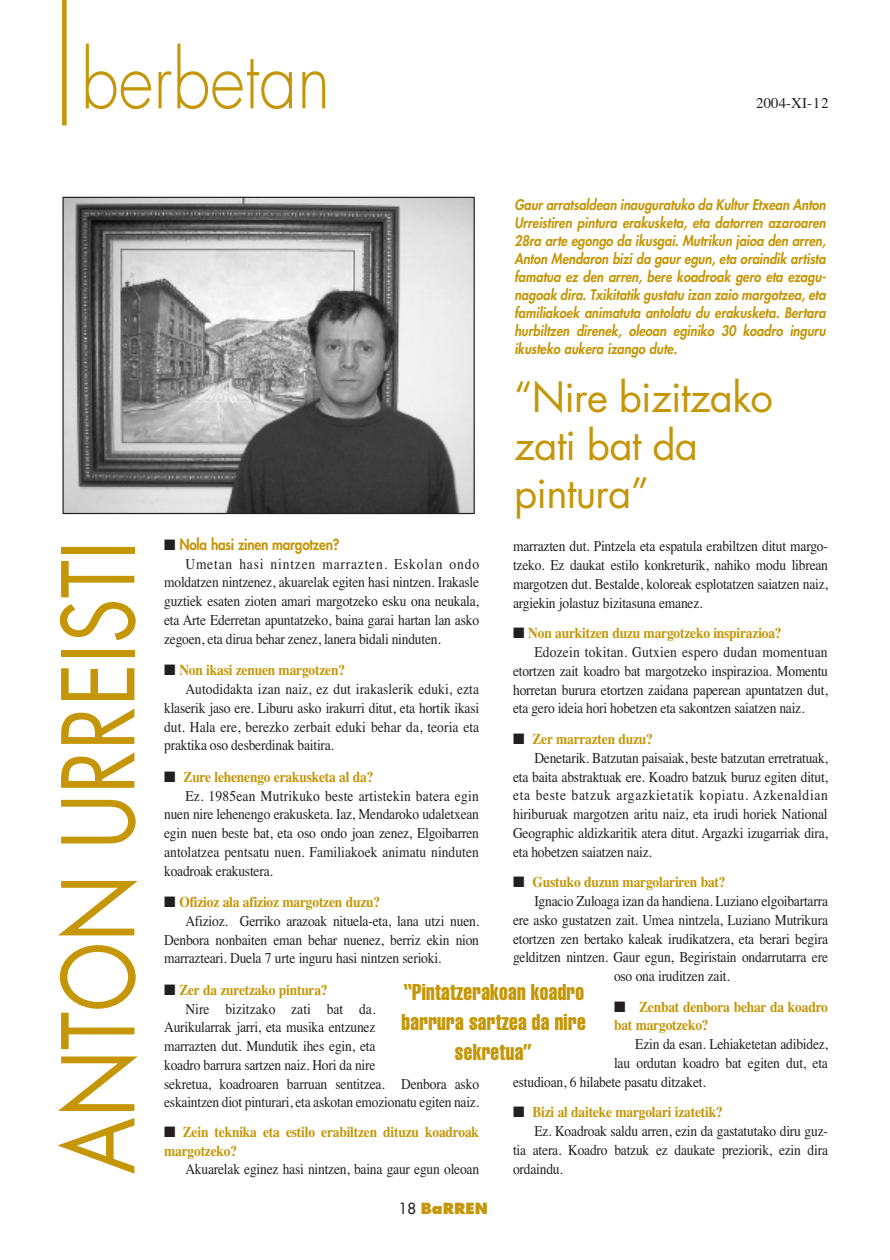
<style>
.page{position:relative;width:890px;height:1260px;background:#fff}
.page>*{position:absolute;margin:0;border:0;box-sizing:border-box;transform-origin:0 0}
.t1{font:97.2px "Futura";color:#c49608;scale:.83 1}
.t2{font:300 78.45px "Futura";color:#c49608;scale:.87 1}
.t3{font:40.5px/48px "Futura";letter-spacing:-.02em;color:#c49608}
.t4{font:extra-condensed 22.5px/30px "Helvetica";letter-spacing:.015em;color:#c49608;text-align:center;scale:.9 1}
.t5{font:15px/18.8px "Times";letter-spacing:-.015em;color:#231f20;text-align:justify;scale:.9 1}
.t6{font:700 15px/18.8px "Times";letter-spacing:-.015em;color:#c49608;scale:.9 1}
.t7{font:15px "Times";letter-spacing:.005em;color:#231f20;scale:.9 1}
.t8{font:15px "Times";letter-spacing:.015em;color:#231f20;scale:.9 1}
.t9{font:15px "Times";letter-spacing:.05em;color:#231f20;scale:.9 1}
.t10{font:800 15px "Futura";letter-spacing:-.015em;color:#c49608;scale:.9 1}
.t11{font:15px "Times";letter-spacing:-.015em;color:#231f20}
.t12{font:800 15px "Futura";color:#c49608}
.t13{font:italic 800 14.25px/18px "Futura";color:#c49608;text-align:justify;scale:.9 1}
.s1{color:#231f20}
.s2{font-weight:400;color:#231f20}
</style>
<div class="page">
<svg style="left:62px;top:0;width:413px;height:515px"></svg>
<h2 class="t2" style="left:81px;top:44px;width:289px">berbetan</h2>
<p class="t11" style="left:756px;top:94px;width:74px">2004-XI-12</p>
<p class="t13" style="left:514px;top:197px;width:348px">Gaur arratsaldean inauguratuko da Kultur Etxean Anton Urreistiren pintura erakusketa, eta datorren azaroaren 28ra arte egongo da ikusgai. Mutrikun jaioa den arren, Anton Mendaron bizi da gaur egun, eta oraindik artista famatua ez den arren, bere koadroak gero eta ezagu&shy;nagoak dira. Txikitatik gustatu izan zaio margotzea, eta familiakoek animatuta antolatu du erakusketa. Bertara hurbiltzen direnek, oleoan eginiko 30 koadro inguru ikusteko aukera izango dute.</p>
<h3 class="t3" style="left:514px;top:376px;width:260px">“Nire bizitzako zati bat da pintura”</h3>
<h1 class="t1" style="left:54px;top:1174px;width:764px;rotate:-90deg">ANTON URREISTI</h1>
<p class="t10" style="left:164px;top:537px;width:196px"><span class="s1">■</span> Nola hasi zinen margotzen?</p>
<p class="t5" style="left:164px;top:554px;width:351px;text-indent:21px">Umetan hasi nintzen marrazten. Eskolan ondo moldatzen nintzenez, akuarelak egiten hasi nintzen. Irakasle guztiek esaten zioten amari margotzeko esku ona neukala, eta Arte Ederretan apuntatzeko, baina garai hartan lan asko zegoen, eta dirua behar zenez, lanera bidali ninduten.</p>
<p class="t6" style="left:164px;top:660px;width:202px"><span class="s1">■</span> Non ikasi zenuen margotzen?</p>
<p class="t7" style="left:185px;top:680px;width:328px">Autodidakta izan naiz, ez dut irakaslerik eduki, ezta</p>
<p class="t5" style="left:164px;top:698px;width:351px">klaserik jaso ere. Liburu asko irakurri ditut, eta hortik ikasi</p>
<p class="t7" style="left:164px;top:717px;width:351px">dut. Hala ere, berezko zerbait eduki behar da, teoria eta</p>
<p class="t5" style="left:164px;top:735px;width:190px">praktika oso desberdinak baitira.</p>
<p class="t6" style="left:164px;top:767px;width:234px"><span class="s1">■</span> Zure lehenengo erakusketa al da?</p>
<p class="t8" style="left:185px;top:786px;width:327px">Ez. 1985ean Mutrikuko beste artistekin batera egin</p>
<p class="t5" style="left:164px;top:804px;width:351px">nuen nire lehenengo erakusketa. Iaz, Mendaroko udaletxean</p>
<p class="t5" style="left:164px;top:823px;width:351px">egin nuen beste bat, eta oso ondo joan zenez, Elgoibarren</p>
<p class="t7" style="left:164px;top:842px;width:351px">antolatzea pentsatu nuen. Familiakoek animatu ninduten</p>
<p class="t5" style="left:164px;top:861px;width:122px">koadroak erakustera.</p>
<p class="t6" style="left:164px;top:892px;width:241px"><span class="s1">■</span> Ofizioz ala afizioz margotzen duzu?</p>
<p class="t5" style="left:185px;top:911px;width:328px">Afizioz. Gerriko arazoak nituela-eta, lana utzi nuen.</p>
<p class="t5" style="left:164px;top:930px;width:351px">Denbora nonbaiten eman behar nuenez, berriz ekin nion</p>
<p class="t5" style="left:164px;top:948px;width:309px">marrazteari. Duela 7 urte inguru hasi nintzen serioki.</p>
<p class="t6" style="left:164px;top:980px;width:183px"><span class="s1">■</span> Zer da zuretzako pintura?</p>
<p class="t7" style="left:185px;top:999px;width:212px">Nire bizitzako zati bat da.</p>
<p class="t5" style="left:164px;top:1017px;width:236px">Aurikularrak jarri, eta musika entzunez</p>
<p class="t5" style="left:164px;top:1036px;width:236px">marrazten dut. Mundutik ihes egin, eta</p>
<p class="t5" style="left:164px;top:1055px;width:236px">koadro barrura sartzen naiz. Hori da nire</p>
<p class="t5" style="left:164px;top:1074px;width:351px">sekretua, koadroaren barruan sentitzea. Denbora asko</p>
<p class="t5" style="left:164px;top:1092px;width:351px">eskaintzen diot pinturari, eta askotan emozionatu egiten naiz.</p>
<p class="t6" style="left:164px;top:1122px;width:351px"><span class="s1">■</span> Zein teknika eta estilo erabiltzen dituzu koadroak margotzeko?</p>
<p class="t5" style="left:185px;top:1159px;width:328px">Akuarelak eginez hasi nintzen, baina gaur egun oleoan</p>
<p class="t5" style="left:513px;top:536px;width:351px">marrazten dut. Pintzela eta espatula erabiltzen ditut margo&shy;tzeko. Ez daukat estilo konkreturik, nahiko modu librean margotzen dut. Bestalde, koloreak esplotatzen saiatzen naiz, argiekin jolastuz bizitasuna emanez.</p>
<p class="t6" style="left:513px;top:623px;width:300px"><span class="s1">■</span> Non aurkitzen duzu margotzeko inspirazioa?</p>
<p class="t8" style="left:534px;top:643px;width:327px">Edozein tokitan. Gutxien espero dudan momentuan</p>
<p class="t5" style="left:513px;top:661px;width:351px">etortzen zait koadro bat margotzeko inspirazioa. Momentu</p>
<p class="t5" style="left:513px;top:680px;width:351px">horretan burura etortzen zaidana paperean apuntatzen dut,</p>
<p class="t5" style="left:513px;top:698px;width:325px">eta gero ideia hori hobetzen eta sakontzen saiatzen naiz.</p>
<p class="t6" style="left:513px;top:729px;width:157px"><span class="s1">■</span> Zer marrazten duzu?</p>
<p class="t5" style="left:534px;top:748px;width:328px">Denetarik. Batzutan paisaiak, beste batzutan erretratuak,</p>
<p class="t5" style="left:513px;top:767px;width:351px">eta baita abstraktuak ere. Koadro batzuk buruz egiten ditut,</p>
<p class="t9" style="left:513px;top:786px;width:351px">eta beste batzuk argazkietatik kopiatu. Azkenaldian</p>
<p class="t5" style="left:513px;top:804px;width:351px">hiriburuak margotzen aritu naiz, eta irudi horiek National</p>
<p class="t5" style="left:513px;top:823px;width:351px">Geographic aldizkaritik atera ditut. Argazki izugarriak dira,</p>
<p class="t5" style="left:513px;top:842px;width:156px">eta hobetzen saiatzen naiz.</p>
<p class="t6" style="left:513px;top:872px;width:238px"><span class="s1">■</span> Gustuko duzun margolariren bat?</p>
<p class="t5" style="left:534px;top:891px;width:328px">Ignacio Zuloaga izan da handiena. Luziano elgoibartarra</p>
<p class="t5" style="left:513px;top:910px;width:351px">ere asko gustatzen zait. Umea nintzela, Luziano Mutrikura</p>
<p class="t5" style="left:513px;top:928px;width:351px">etortzen zen bertako kaleak irudikatzera, eta berari begira</p>
<p class="t5" style="left:513px;top:947px;width:351px">gelditzen nintzen. Gaur egun, Begiristain ondarrutarra ere</p>
<p class="t5" style="left:614px;top:966px;width:130px">oso ona iruditzen zait.</p>
<p class="t6" style="left:614px;top:997px;width:239px"><span class="s1">■</span> Zenbat denbora behar da koadro bat margotzeko?</p>
<p class="t5" style="left:635px;top:1034px;width:215px">Ezin da esan. Lehiaketetan adibidez,</p>
<p class="t5" style="left:614px;top:1053px;width:239px">lau ordutan koadro bat egiten dut, eta</p>
<p class="t5" style="left:513px;top:1072px;width:215px">estudioan, 6 hilabete pasatu ditzaket.</p>
<p class="t6" style="left:513px;top:1102px;width:234px"><span class="s1">■</span> Bizi al daiteke margolari izatetik?</p>
<p class="t5" style="left:534px;top:1121px;width:327px">Ez. Koadroak saldu arren, ezin da gastatutako diru guz-</p>
<p class="t5" style="left:513px;top:1140px;width:351px">tia atera. Koadro batzuk ez daukate preziorik, ezin dira</p>
<p class="t5" style="left:513px;top:1158px;width:57px">ordaindu.</p>
<h3 class="t4" style="left:401px;top:978px;width:206px">“Pintatzerakoan koadro barrura sartzea da nire sekretua”</h3>
<p class="t12" style="left:399px;top:1201px;width:91px"><span class="s2">18</span> BaRREN</p>
</div>
